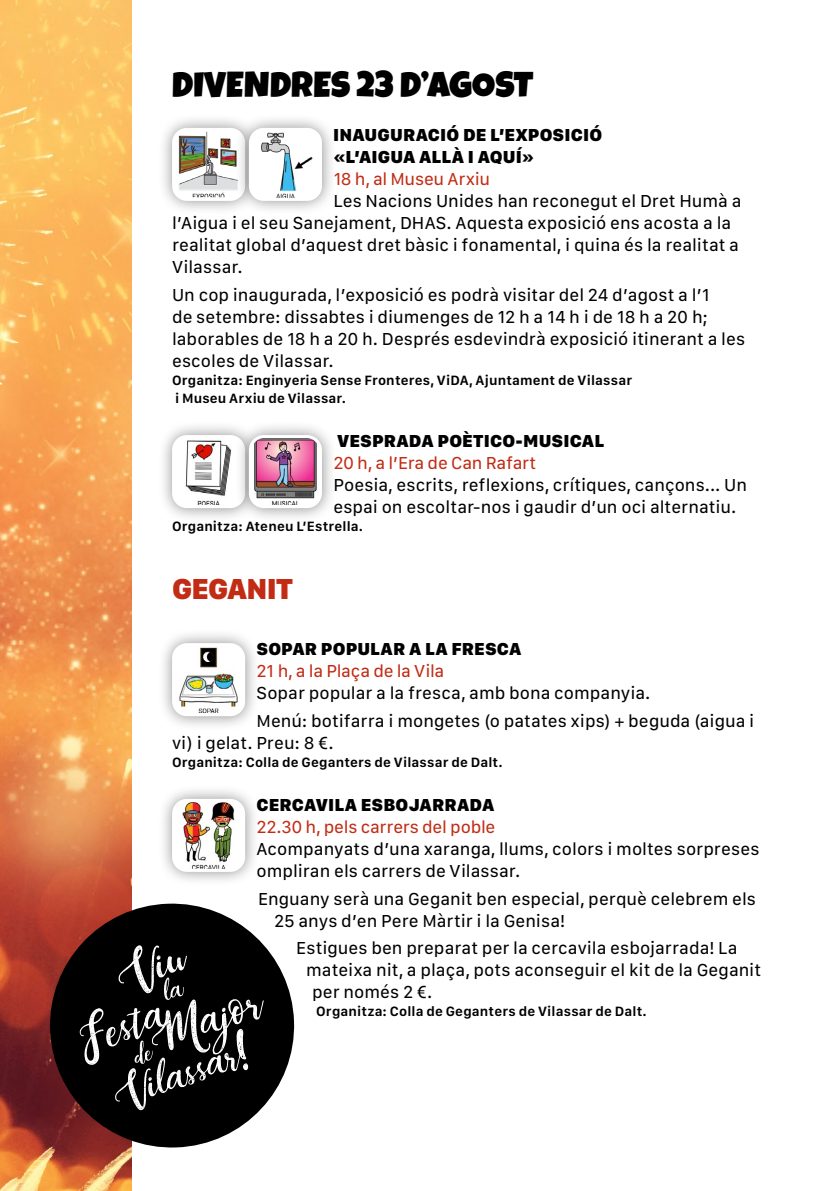
<style>
.page{position:relative;width:840px;height:1191px;background:#fff}
.page>*{position:absolute;margin:0;border:0;box-sizing:border-box;transform-origin:0 0}
.t1{font:36px "Luckiest Guy";letter-spacing:.005em;color:#000}
.t2{font:900 30px "SF Compact Text";letter-spacing:-.03em;color:#c22c15}
.t3{font:18px/22px "SF Compact Text";color:#000}
.t4{font:900 18px/22px "SF Compact Text";letter-spacing:.005em;color:#000}
.t5{font:18px "SF Compact Text";letter-spacing:-.015em;color:#c22c15}
.t6{font:600 14px/18px "SF Compact Text";letter-spacing:.01em;color:#000}
</style>
<div class="page">
<img style="left:0;top:0;width:131px;height:1191px">
<div style="left:157px;top:113px;width:102px;height:103px;background:#000;opacity:.45"></div>
<img style="left:173px;top:129px;width:61px;height:70px">
<div style="left:172px;top:128px;width:73px;height:73px;border:3px solid #fff;border-radius:13px"></div>
<div style="left:234px;top:113px;width:102px;height:103px;background:#000;opacity:.45"></div>
<img style="left:250px;top:129px;width:70px;height:70px">
<div style="left:249px;top:128px;width:73px;height:73px;border:3px solid #fff;border-radius:13px"></div>
<div style="left:157px;top:420px;width:102px;height:103px;background:#000;opacity:.45"></div>
<img style="left:173px;top:436px;width:61px;height:70px">
<div style="left:172px;top:435px;width:73px;height:73px;border:3px solid #fff;border-radius:13px"></div>
<div style="left:234px;top:420px;width:102px;height:103px;background:#000;opacity:.45"></div>
<img style="left:250px;top:436px;width:70px;height:70px">
<div style="left:249px;top:435px;width:73px;height:73px;border:3px solid #fff;border-radius:13px"></div>
<div style="left:157px;top:628px;width:102px;height:103px;background:#000;opacity:.45"></div>
<img style="left:173px;top:644px;width:70px;height:70px">
<div style="left:172px;top:643px;width:73px;height:73px;border:3px solid #fff;border-radius:13px"></div>
<div style="left:157px;top:784px;width:102px;height:103px;background:#000;opacity:.45"></div>
<img style="left:173px;top:800px;width:70px;height:70px">
<div style="left:172px;top:799px;width:73px;height:73px;border:3px solid #fff;border-radius:13px"></div>
<svg style="left:48px;top:901px;width:247px;height:248px;fill:#000"></svg>
<svg style="left:80px;top:945px;width:183px;height:165px;background:#252525"></svg>
<h1 class="t1" style="left:172px;top:61px;width:362px">DIVENDRES 23 D’AGOST</h1>
<p class="t4" style="left:333px;top:124px;width:270px">INAUGURACIÓ DE L’EXPOSICIÓ «L’AIGUA ALLÀ I AQUÍ»</p>
<p class="t5" style="left:333px;top:169px;width:158px">18 h, al Museu Arxiu</p>
<p class="t3" style="left:172px;top:190px;width:570px;text-indent:161px">Les Nacions Unides han reconegut el Dret Humà a l’Aigua i el seu Sanejament, DHAS. Aquesta exposició ens acosta a la realitat global d’aquest dret bàsic i fonamental, i quina és la realitat a Vilassar.</p>
<p class="t3" style="left:172px;top:284px;width:574px">Un cop inaugurada, l’exposició es podrà visitar del 24 d’agost a l’1<br>de setembre: dissabtes i diumenges de 12 h a 14 h i de 18 h a 20 h; laborables de 18 h a 20 h. Després esdevindrà exposició itinerant a les escoles de Vilassar.</p>
<p class="t6" style="left:172px;top:371px;width:461px">Organitza: Enginyeria Sense Fronteres, ViDA, Ajuntament de Vilassar i Museu Arxiu de Vilassar.</p>
<p class="t4" style="left:337px;top:430px;width:268px">VESPRADA POÈTICO-MUSICAL</p>
<p class="t5" style="left:333px;top:452px;width:204px">20 h, a l’Era de Can Rafart</p>
<p class="t3" style="left:333px;top:474px;width:415px">Poesia, escrits, reflexions, crítiques, cançons... Un espai on escoltar-nos i gaudir d’un oci alternatiu.</p>
<p class="t6" style="left:172px;top:517px;width:192px">Organitza: Ateneu L’Estrella.</p>
<h2 class="t2" style="left:172px;top:571px;width:122px">GEGANIT</h2>
<p class="t4" style="left:256px;top:638px;width:266px">SOPAR POPULAR A LA FRESCA</p>
<p class="t5" style="left:256px;top:660px;width:189px">21 h, a la Plaça de la Vila</p>
<p class="t3" style="left:256px;top:679px;width:499px;line-height:27.6px">Sopar popular a la fresca, amb bona companyia.<br>Menú: botifarra i mongetes (o patates xips) + beguda (aigua i</p>
<p class="t3" style="left:172px;top:731px;width:163px">vi) i gelat. Preu: 8 €.</p>
<p class="t6" style="left:172px;top:753px;width:332px">Organitza: Colla de Geganters de Vilassar de Dalt.</p>
<p class="t4" style="left:256px;top:793px;width:239px">CERCAVILA ESBOJARRADA</p>
<p class="t5" style="left:256px;top:816px;width:240px">22.30 h, pels carrers del poble</p>
<p class="t3" style="left:256px;top:837px;width:504px">Acompanyats d’una xaranga, llums, colors i moltes sorpreses ompliran els carrers de Vilassar.</p>
<p class="t3" style="left:274px;top:887px;width:483px;text-indent:-16px">Enguany serà una Geganit ben especial, perquè celebrem els<br>25 anys d’en Pere Màrtir i la Genisa!</p>
<p class="t3" style="left:296px;top:937px;width:442px">Estigues ben preparat per la cercavila esbojarrada! La</p>
<p class="t3" style="left:306px;top:959px;width:456px">mateixa nit, a plaça, pots aconseguir el kit de la Geganit</p>
<p class="t3" style="left:312px;top:981px;width:122px">per només 2 €.</p>
<p class="t6" style="left:316px;top:1002px;width:332px">Organitza: Colla de Geganters de Vilassar de Dalt.</p>
</div>
